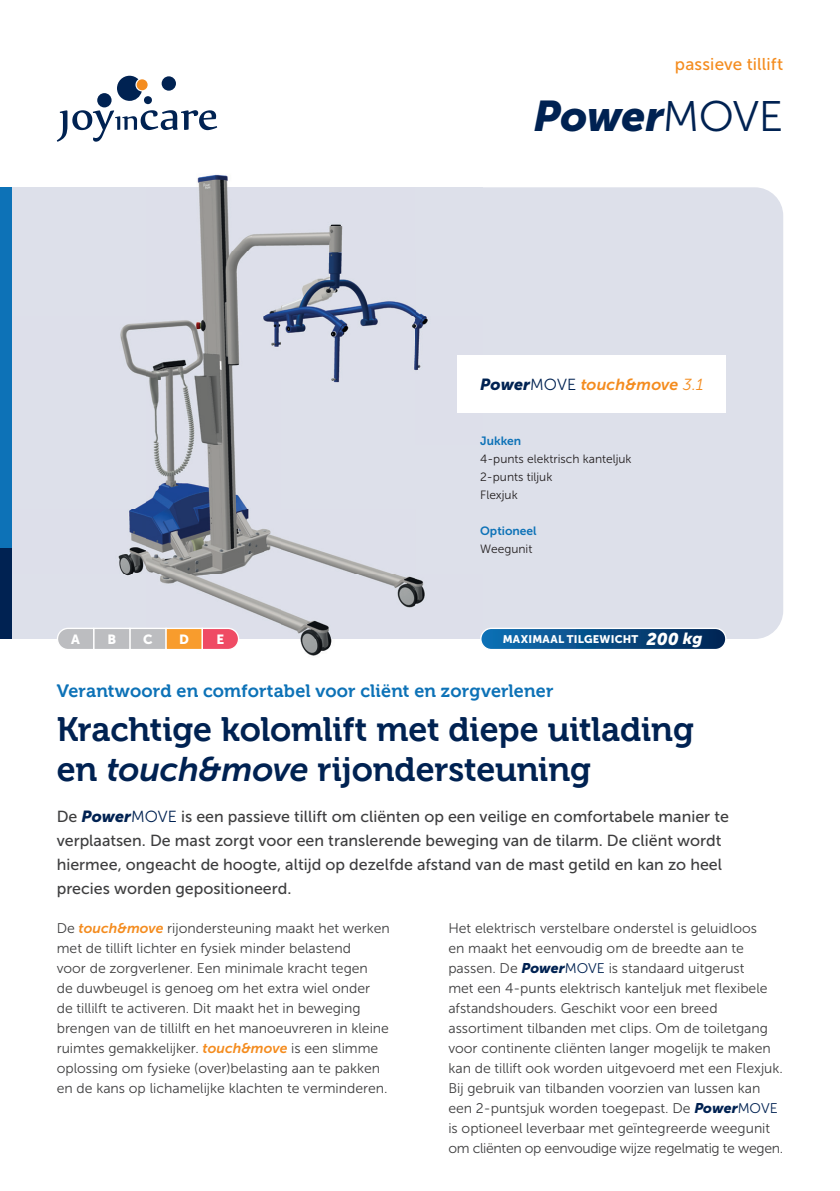
<style>
.page{position:relative;width:840px;height:1191px;background:#fff}
.page>*{position:absolute;margin:0;border:0;box-sizing:border-box;transform-origin:0 0}
.t1{font:italic 42.6px "Museo Sans 900";letter-spacing:-.01em;color:#002252}
.t2{font:34px/40.8px "Museo 700";letter-spacing:-.005em;color:#002252}
.t3{font:18px "Museo 700";letter-spacing:.005em;color:#0d72b7}
.t4{font:17px "Museo Sans 500";letter-spacing:.01em;color:#f48c1f}
.t5{font:16px/24px "Museo Sans 500";color:#3e3e3f}
.t6{font:italic 16px "Museo Sans 700";letter-spacing:.01em;color:#f48c1f}
.t7{font:14px/20px "Museo Sans 300";color:#3e3e3f}
.t8{font:13.2px "Museo Sans 900";color:#fff}
.t9{font:12px/18px "Museo Sans 300";color:#231f20}
.t10{font:12px "Museo Sans 700";color:#0d72b7}
.t11{font:11px "Museo Sans 900";letter-spacing:.02em;color:#fff}
.s1{font-family:"Museo Sans 300";font-style:normal}
.s2{font-family:"Museo Sans 900";color:#002252}
.s3{font-family:"Museo Sans 300";font-style:normal;color:#002252}
.s4{font-family:"Museo Sans 300"}
.s5{font-style:italic;font-size:17px}
.s6{font-style:italic;font-size:16px}
.s7{font-family:"Museo Sans 700";font-style:italic}
.s8{font-family:"Museo Sans 900";font-style:italic;color:#002252}
.s9{font-family:"Museo Sans 300";color:#002252}
.s10{font-family:"Museo Sans 700";font-style:italic;color:#f48c1f}
.s11{color:#002252}
</style>
<div class="page">
<div style="left:482px;top:187px;width:300px;height:452px;background:#dde0ea"></div>
<div style="left:161px;top:76px;width:15px;height:15px;background:#002252;border-radius:50%"></div>
<div style="left:97px;top:93px;width:14px;height:14px;background:#002252;border-radius:50%"></div>
<svg style="left:57px;top:110px;width:160px;height:32px"></svg>
<svg style="left:117px;top:76px;width:35px;height:28px"></svg>
<div style="left:0;top:187px;width:12px;height:366px;background:#0d72b7"></div>
<div style="left:0;top:548px;width:12px;height:91px;background:#002252"></div>
<img style="left:12px;top:174px;width:470px;height:482px">
<div style="left:457px;top:356px;width:269px;height:57px;background:#fff"></div>
<div style="left:129px;top:627px;width:38px;height:23px;background:#bcbdc0;border:1px solid #fff"></div>
<div style="left:165px;top:627px;width:38px;height:23px;background:#f89c2d;border:1px solid #fff"></div>
<div style="left:93px;top:627px;width:37px;height:23px;background:#bcbdc0;border:1px solid #fff"></div>
<svg style="left:201px;top:627px;width:39px;height:24px"></svg>
<svg style="left:56px;top:627px;width:39px;height:24px"></svg>
<div style="left:480px;top:628px;width:245px;height:21px;background:linear-gradient(to right,#1375b8,#002352);border-radius:11px"></div>
<div style="left:480px;top:627px;width:246px;height:23px;border:1px solid #fff;border-radius:11px"></div>
<p class="t4" style="left:674px;top:54px;width:110px">passieve tillift</p>
<h1 class="t1" style="left:533px;top:91px;width:251px">Power<span class="s1">MOVE</span></h1>
<p class="t6" style="left:480px;top:376px;width:225px"><span class="s2">Power</span><span class="s3">MOVE</span> touch&amp;move <span class="s4">3.1</span></p>
<p class="t8" style="left:71px;top:632px;width:10px">A</p>
<p class="t8" style="left:107px;top:632px;width:10px">B</p>
<p class="t8" style="left:143px;top:632px;width:11px">C</p>
<p class="t8" style="left:179px;top:632px;width:11px">D</p>
<p class="t8" style="left:216px;top:632px;width:9px">E</p>
<p class="t10" style="left:480px;top:434px;width:43px">Jukken</p>
<p class="t9" style="left:480px;top:450px;width:153px">4-punts elektrisch kanteljuk<br>2-punts tiljuk<br>Flexjuk</p>
<p class="t10" style="left:480px;top:524px;width:58px">Optioneel</p>
<p class="t9" style="left:480px;top:540px;width:54px">Weegunit</p>
<p class="t11" style="left:502px;top:633px;width:201px">MAXIMAAL TILGEWICHT <span class="s5">200</span> <span class="s6">kg</span></p>
<p class="t3" style="left:57px;top:680px;width:498px">Verantwoord en comfortabel voor cliënt en zorgverlener</p>
<h2 class="t2" style="left:57px;top:708px;width:638px">Krachtige kolomlift met diepe uitlading en <span class="s7">touch&amp;move</span> rijondersteuning</h2>
<p class="t5" style="left:57px;top:804px;width:673px">De <span class="s8">Power</span><span class="s9">MOVE</span> is een passieve tillift om cliënten op een veilige en comfortabele manier te verplaatsen. De mast zorgt voor een translerende beweging van de tilarm. De cliënt wordt hiermee, ongeacht de hoogte, altijd op dezelfde afstand van de mast getild en kan zo heel precies worden gepositioneerd.</p>
<p class="t7" style="left:57px;top:918px;width:334px">De <span class="s10">touch&amp;move</span> rijondersteuning maakt het werken met de tillift lichter en fysiek minder belastend<br>voor de zorgverlener. Een minimale kracht tegen<br>de duwbeugel is genoeg om het extra wiel onder<br>de tillilft te activeren. Dit maakt het in beweging brengen van de tillilft en het manoeuvreren in kleine ruimtes gemakkelijker. <span class="s10">touch&amp;move</span> is een slimme oplossing om fysieke (over)belasting aan te pakken en de kans op lichamelijke klachten te verminderen.</p>
<p class="t7" style="left:448px;top:918px;width:336px">Het elektrisch verstelbare onderstel is geluidloos<br>en maakt het eenvoudig om de breedte aan te passen. De <span class="s8">Power</span><span class="s11">MOVE</span> is standaard uitgerust<br>met een 4-punts elektrisch kanteljuk met flexibele afstandshouders. Geschikt voor een breed assortiment tilbanden met clips. Om de toiletgang voor continente cliënten langer mogelijk te maken kan de tillift ook worden uitgevoerd met een Flexjuk.<br>Bij gebruik van tilbanden voorzien van lussen kan een 2-puntsjuk worden toegepast. De <span class="s8">Power</span><span class="s11">MOVE </span>is optioneel leverbaar met geïntegreerde weegunit om cliënten op eenvoudige wijze regelmatig te wegen.</p>
</div>
